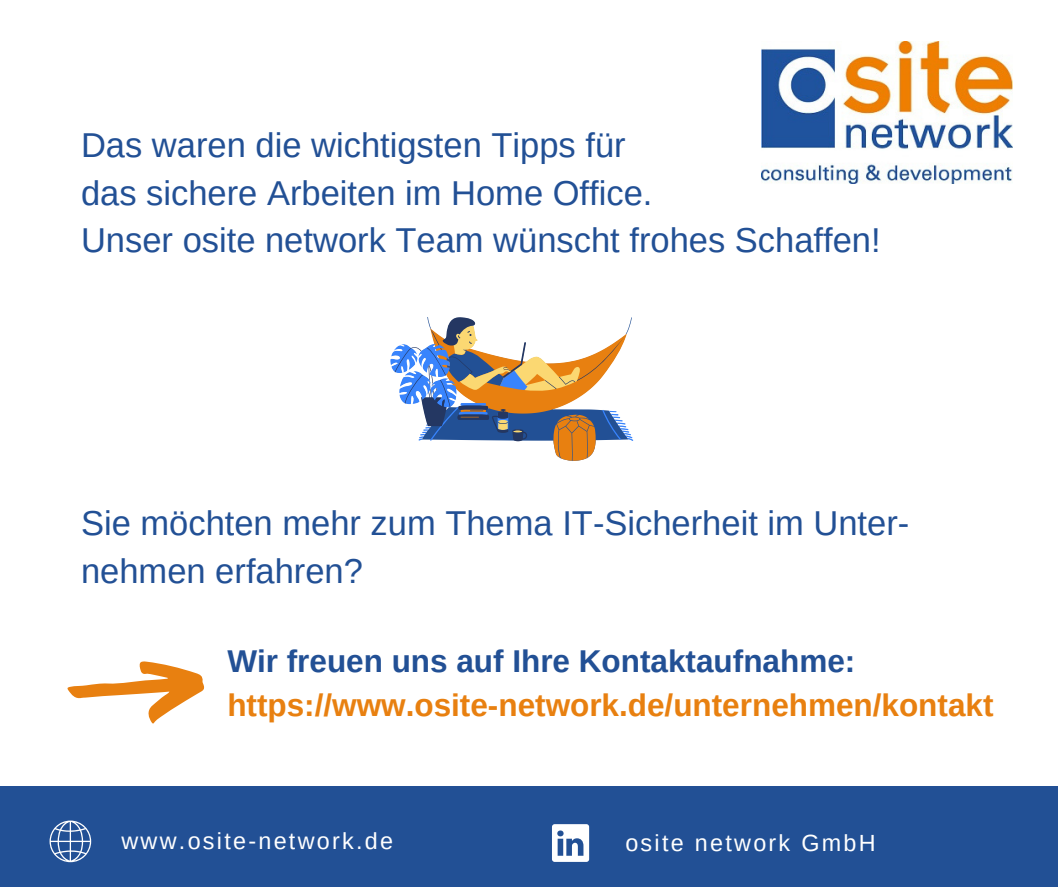
<style>
.page{position:relative;width:1058px;height:887px;background:#fff}
.page>*{position:absolute;margin:0;border:0;box-sizing:border-box;transform-origin:0 0}
.t1{font:34.5px/47.2px "Arimo";color:#225095}
.t2{font:700 31.5px "Arimo";color:#e88010}
.t3{font:700 31.5px "Arimo";color:#225095}
.t4{font:23.4px "Arimo";letter-spacing:.095em;color:#fff}
</style>
<div class="page">
<div style="left:0;top:786px;width:1058px;height:100px;background:#225095"></div>
<img style="left:761px;top:41px;width:251px;height:142px">
<svg style="left:50px;top:820px;width:41px;height:42px"></svg>
<svg style="left:552px;top:824px;width:37px;height:37px"></svg>
<svg style="left:67px;top:661px;width:137px;height:63px"></svg>
<svg style="left:390px;top:317px;width:243px;height:144px"></svg>
<p class="t1" style="left:81px;top:122px;width:546px">Das waren die wichtigsten Tipps für</p>
<p class="t1" style="left:81px;top:169px;width:573px">das sichere Arbeiten im Home Office.</p>
<p class="t1" style="left:81px;top:216px;width:801px">Unser osite network Team wünscht frohes Schaffen!</p>
<p class="t1" style="left:81px;top:500px;width:829px">Sie möchten mehr zum Thema IT-Sicherheit im Unter&shy;nehmen erfahren?</p>
<p class="t3" style="left:227px;top:643px;width:629px">Wir freuen uns auf Ihre Kontaktaufnahme:</p>
<p class="t2" style="left:227px;top:687px;width:767px">https://www.osite-network.de/unternehmen/kontakt</p>
<p class="t4" style="left:121px;top:828px;width:273px">www.osite-network.de</p>
<p class="t4" style="left:625px;top:829px;width:252px">osite network GmbH</p>
</div>
